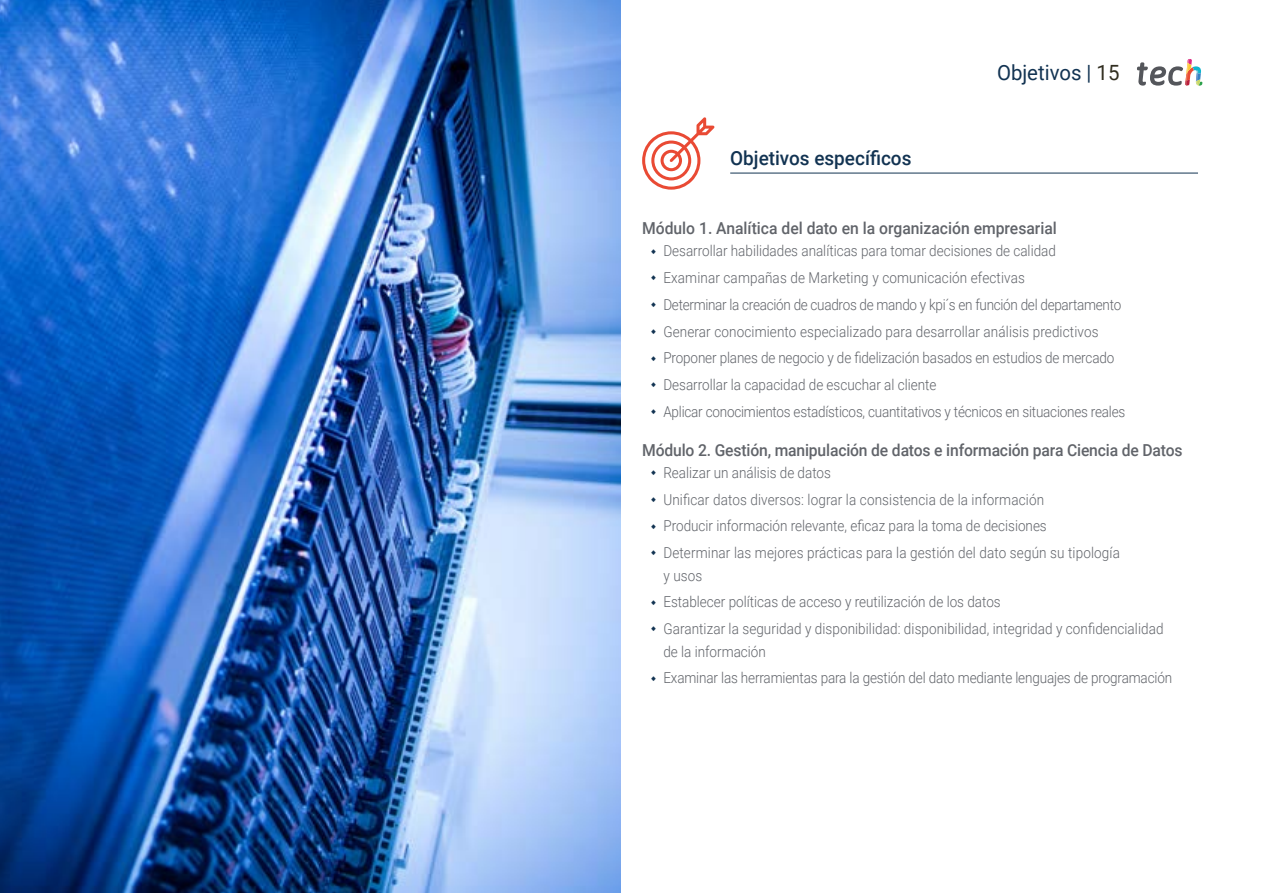
<style>
.page{position:relative;width:1263px;height:893px;background:#fff}
.page>*{position:absolute;margin:0;border:0;box-sizing:border-box;transform-origin:0 0}
.t1{font:21px "Roboto";color:#123352}
.t2{font:500 19.5px "Roboto";color:#123352}
.t3{font:500 16.5px "Roboto";letter-spacing:-.01em;color:#61646a;scale:.95 1}
.t4{font:300 15px/26.7px "Roboto";color:#61646a;scale:.9 1}
.s1{color:#312e20}
</style>
<div class="page">
<svg style="left:1137px;top:59px;width:65px;height:27px"></svg>
<img style="left:0;top:0;width:621px;height:893px">
<hr style="left:730px;top:173px;width:468px;height:1px;background:#123352">
<svg style="left:642px;top:117px;width:72px;height:73px"></svg>
<h2 class="t2" style="left:730px;top:144px;width:183px">Objetivos específicos</h2>
<h1 class="t1" style="left:997px;top:57px;width:124px">Objetivos | <span class="s1">15</span></h1>
<p class="t3" style="left:642px;top:216px;width:438px">Módulo 1. Analítica del dato en la organización empresarial</p>
<p class="t4" style="left:663px;top:237px;width:515px">Desarrollar habilidades analíticas para tomar decisiones de calidad<br>Examinar campañas de Marketing y comunicación efectivas<br>Determinar la creación de cuadros de mando y kpi´s en función del departamento Generar conocimiento especializado para desarrollar análisis predictivos Proponer planes de negocio y de fidelización basados en estudios de mercado Desarrollar la capacidad de escuchar al cliente<br>Aplicar conocimientos estadísticos, cuantitativos y técnicos en situaciones reales</p>
<p class="t3" style="left:642px;top:438px;width:570px">Módulo 2. Gestión, manipulación de datos e información para Ciencia de Datos</p>
<p class="t4" style="left:663px;top:459px;width:509px">Realizar un análisis de datos<br>Unificar datos diversos: lograr la consistencia de la información<br>Producir información relevante, eficaz para la toma de decisiones<br>Determinar las mejores prácticas para la gestión del dato según su tipología</p>
<p class="t4" style="left:663px;top:561px;width:557px">y usos<br>Establecer políticas de acceso y reutilización de los datos<br>Garantizar la seguridad y disponibilidad: disponibilidad, integridad y confidencialidad</p>
<p class="t4" style="left:663px;top:637px;width:567px">de la información<br>Examinar las herramientas para la gestión del dato mediante lenguajes de programación</p>
</div>
